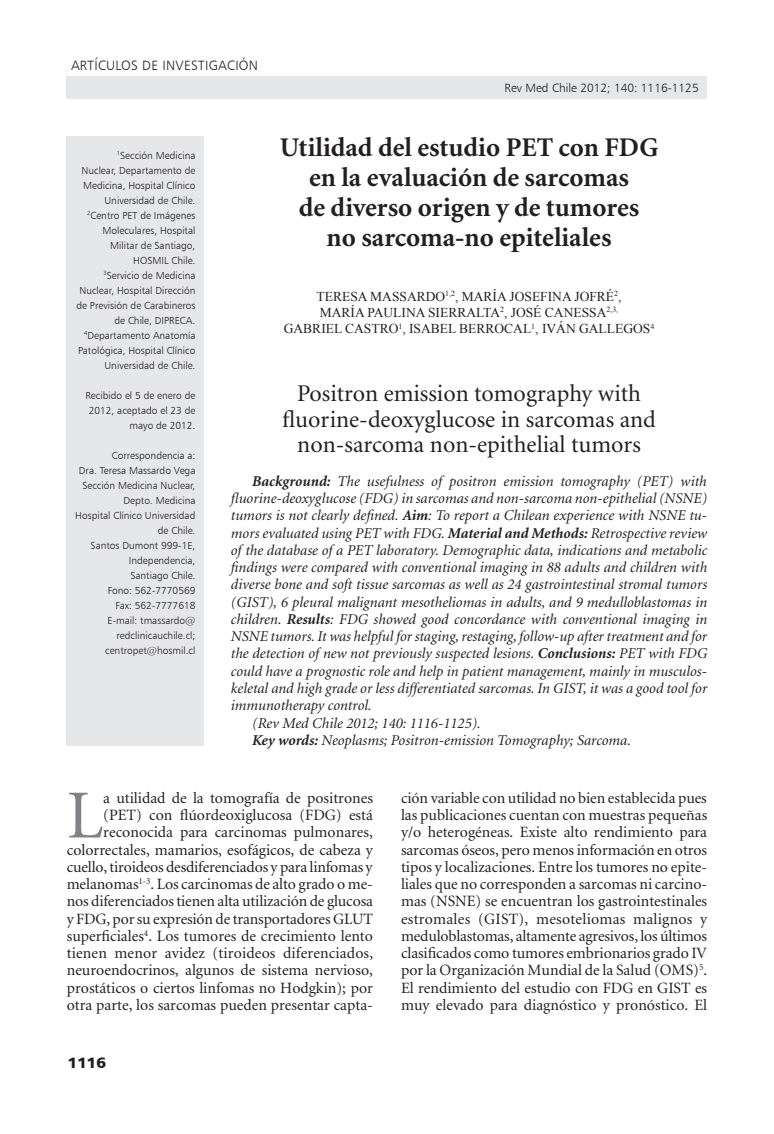
<style>
.page{position:relative;width:774px;height:1134px;background:#fff}
.page>*{position:absolute;margin:0;border:0;box-sizing:border-box;transform-origin:0 0}
.t1{font:68.85px "Minion";color:#808285}
.t2{font:700 27px/30px "Minion";color:#231f20;text-align:center}
.t3{font:24px/25.5px "Minion";color:#231f20;text-align:center}
.t4{font:15.75px/17.2px "Minion";color:#231f20;text-align:right}
.t5{font:italic 15px "Minion";color:#231f20}
.t6{font:15px "Humanist 777 BT Black B";color:#231f20;scale:1.1 1}
.t7{font:13.5px/16.2px "Times New Roman";color:#231f20;text-align:center}
.t8{font:13.5px "Humanist 777 BT Light B";letter-spacing:.02em;color:#231f20}
.t9{font:12px "Humanist 777 BT Light B";color:#231f20}
.t10{font:10.2px/15px "Humanist 777 BT Light B";color:#231f20;text-align:right}
.s1{font-weight:700}
</style>
<div class="page">
<div style="left:67px;top:77px;width:640px;height:22px;background:#e6e7e9"></div>
<div style="left:67px;top:136px;width:137px;height:609px;background:#e6e7e9"></div>
<p class="t8" style="left:71px;top:57px;width:189px">Artículos de Investi gaci ón</p>
<p class="t9" style="left:505px;top:81px;width:196px">Rev Med Chile 2012; 140: 1116-1125</p>
<p class="t10" style="left:76px;top:148px;width:121px"><sup>1</sup>Sección Medicina<br>N uclear, Departamento de<br>Medicina, Hospital Clínico<br>U niversidad de Chile.<br><sup>2</sup>Centro PET de Imágenes<br>Moleculares, Hospital<br>Militar de Santiago,<br>HOSMIL Chile.<br><sup>3</sup>Servicio de Medicina<br>N uclear, Hospital Dirección de Previsión de Carabineros de Chile, DIPRECA.<br><sup>4</sup>Departamento Anatomía<br>Patológica, Hospital Clínico<br>U niversidad de Chile.</p>
<p class="t10" style="left:85px;top:388px;width:112px">Recibido el 5 de enero de<br>2012, aceptado el 23 de mayo de 2012.</p>
<p class="t10" style="left:75px;top:448px;width:122px">Correspondencia a:<br>Dra. Teresa Massardo Vega<br>Sección Medicina N uclear,<br>Depto. Medicina<br>Hospital Clínico U niversidad de Chile.<br>Santos Dumont 999-1E,<br>Independencia,<br>Santiago Chile.<br>Fono: 562-7770569<br>Fax: 562-7777618<br>E-mail: tmassardo@ redclinicauchile.cl; centropet@hosmil.cl</p>
<h2 class="t2" style="left:280px;top:133px;width:380px">Utilidad del estudio PET con FDG en la evaluación de sarcomas<br>de diverso origen y de tumores<br>no sarcoma-no epiteliales</h2>
<p class="t7" style="left:284px;top:288px;width:372px">TERESA MASSARDO<sup>1,2</sup>, MARÍA JOSEFINA JOFRÉ<sup>2</sup>,<br>MARÍA PAULINA SIERRALTA<sup>2</sup>, JOSÉ CANESSA<sup>2,3,<br></sup>GABRIEL CASTRO<sup>1</sup>, ISABEL BERROCAL<sup>1</sup>, IVÁN GALLEGOS<sup>4</sup></p>
<h3 class="t3" style="left:282px;top:382px;width:375px">Positron emission tomography with fluorine-deoxyglucose in sarcomas and non-sarcoma non-epithelial tumors</h3>
<p class="t5" style="left:252px;top:474px;width:456px"><span class="s1">Background:</span> The usefulness of positron emission tomography (PET) with</p>
<p class="t5" style="left:231px;top:491px;width:478px">fluorine-deoxyglucose (FDG) in sarcomas and non-sarcoma non-epithelial (NSNE)</p>
<p class="t5" style="left:231px;top:508px;width:478px">tumors is not clearly defined. <span class="s1">Aim</span>: To report a Chilean experience with NSNE tu-</p>
<p class="t5" style="left:231px;top:526px;width:478px">mors evaluated using PET with FDG. <span class="s1">Material and Methods:</span> Retrospective review</p>
<p class="t5" style="left:231px;top:543px;width:478px">of the database of a PET laboratory. Demographic data, indications and metabolic</p>
<p class="t5" style="left:231px;top:560px;width:478px">findings were compared with conventional imaging in 88 adults and children with</p>
<p class="t5" style="left:231px;top:577px;width:478px">diverse bone and soft tissue sarcomas as well as 24 gastrointestinal stromal tumors</p>
<p class="t5" style="left:231px;top:595px;width:478px">(GIST), 6 pleural malignant mesotheliomas in adults, and 9 medulloblastomas in</p>
<p class="t5" style="left:231px;top:612px;width:478px">children. <span class="s1">Results</span>: FDG showed good concordance with conventional imaging in</p>
<p class="t5" style="left:231px;top:629px;width:478px">NSNE tumors. It was helpful for staging, restaging, follow-up after treatment and for</p>
<p class="t5" style="left:231px;top:646px;width:478px">the detection of new not previously suspected lesions. <span class="s1">Conclusions:</span> PET with FDG</p>
<p class="t5" style="left:231px;top:664px;width:478px">could have a prognostic role and help in patient management, mainly in musculos-</p>
<p class="t5" style="left:231px;top:681px;width:478px">keletal and high grade or less differentiated sarcomas. In GIST, it was a good tool for</p>
<p class="t5" style="left:231px;top:698px;width:142px">immunotherapy control.</p>
<p class="t5" style="left:252px;top:716px;width:230px">(Rev Med Chile 2012; 140: 1116-1125).</p>
<p class="t5" style="left:252px;top:733px;width:380px"><span class="s1">Key words:</span> Neoplasms; Positron-emission Tomography; Sarcoma.</p>
<p class="t4" style="left:67px;top:790px;width:308px">a utilidad de la tomografía de positrones (PET) con flúordeoxiglucosa (FDG) está reconocida para carcinomas pulmonares, colorrectales, mamarios, esofágicos, de cabeza y cuello, tiroideos desdiferenciados y para linfomas y melanomas<sup>1-3</sup>. Los carcinomas de alto grado o me&shy;nos diferenciados tienen alta utilización de glucosa y FDG, por su expresión de transportadores GLUT superficiales<sup>4</sup>. Los tumores de crecimiento lento tienen menor avidez (tiroideos diferenciados, neuroendocrinos, algunos de sistema nervioso, prostáticos o ciertos linfomas no Hodgkin); por otra parte, los sarcomas pueden presentar capta-</p>
<p class="t4" style="left:401px;top:790px;width:308px;text-align:justify">ción variable con utilidad no bien establecida pues las publicaciones cuentan con muestras pequeñas y/o heterogéneas. Existe alto rendimiento para sarcomas óseos, pero menos información en otros tipos y localizaciones. Entre los tumores no epite&shy;liales que no corresponden a sarcomas ni carcino&shy;mas (NSNE) se encuentran los gastrointestinales estromales (GIST), mesoteliomas malignos y meduloblastomas, altamente agresivos, los últimos clasificados como tumores embrionarios grado IV por la Organización Mundial de la Salud (OMS)<sup>5</sup>.<br>El rendimiento del estudio con FDG en GIST es muy elevado para diagnóstico y pronóstico. El</p>
<h1 class="t1" style="left:67px;top:782px;width:38px">L</h1>
<p class="t6" style="left:68px;top:1053px;width:37px">1116</p>
</div>
